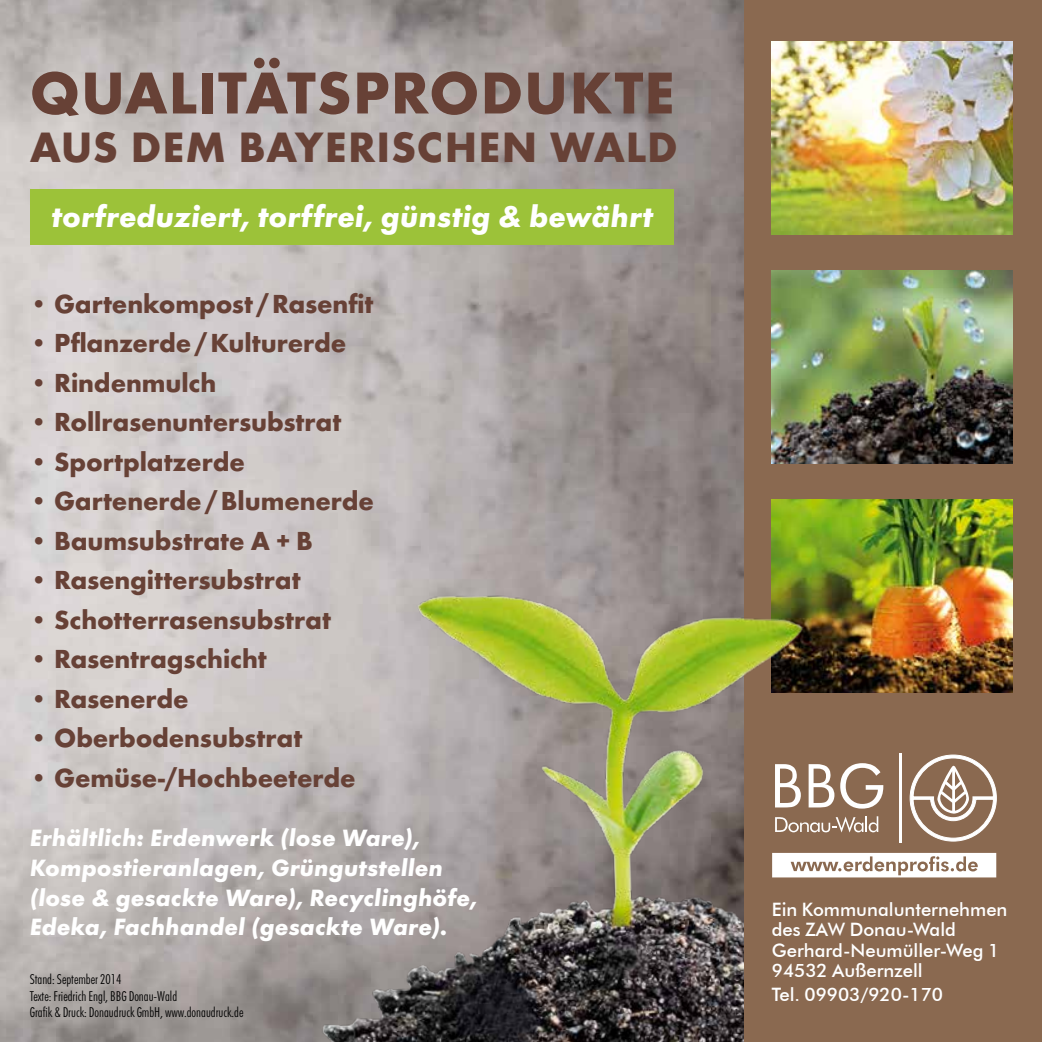
<style>
.page{position:relative;width:1042px;height:1042px;background:#fff}
.page>*{position:absolute;margin:0;border:0;box-sizing:border-box;transform-origin:0 0}
.t1{font:700 61.25px "Futura";color:#674136}
.t2{font:700 44.1px "Futura";letter-spacing:.025em;color:#674136}
.t3{font:italic 700 31.32px "Futura";letter-spacing:.005em;color:#fff}
.t4{font:700 27.12px "Futura";letter-spacing:-.005em;color:#674136}
.t5{font:italic 700 24.5px/29.8px "Futura";color:#fff}
.t6{font:500 18.55px/20.5px "Futura BT";color:#fff}
.t7{font:300 condensed 13.83px/16.8px "Futura BT";color:#000}
</style>
<div class="page">
<img style="left:0;top:0;width:744px;height:1042px">
<div style="left:744px;top:0;width:298px;height:1042px;background:#8a6950"></div>
<img style="left:772px;top:499px;width:240px;height:193px">
<img style="left:772px;top:270px;width:240px;height:193px">
<img style="left:772px;top:41px;width:240px;height:193px">
<svg style="left:971px;top:853px;width:25px;height:24px"></svg>
<svg style="left:971px;top:758px;width:25px;height:80px"></svg>
<img style="left:259px;top:513px;width:712px;height:529px">
<div style="left:30px;top:189px;width:643px;height:55px;background:#9cc239"></div>
<h1 class="t1" style="left:30px;top:56px;width:89px">Qualitätsprodukte</h1>
<h2 class="t2" style="left:30px;top:121px;width:30px">aus</h2>
<h2 class="t2" style="left:131px;top:121px;width:31px">dem</h2>
<h2 class="t2" style="left:238px;top:121px;width:236px">Bayerischen</h2>
<h2 class="t2" style="left:550px;top:121px;width:73px">Wald</h2>
<p class="t3" style="left:51px;top:198px;width:603px">torfreduziert, torffrei, günstig &amp; bewährt</p>
<p class="t4" style="left:30px;top:287px;width:345px">• Gartenkompost/Rasenfit</p>
<p class="t4" style="left:30px;top:327px;width:318px">• Pflanzerde/Kulturerde</p>
<p class="t4" style="left:30px;top:366px;width:188px">• Rindenmulch</p>
<p class="t4" style="left:30px;top:406px;width:313px">• Rollrasenuntersubstrat</p>
<p class="t4" style="left:30px;top:445px;width:217px">• Sportplatzerde</p>
<p class="t4" style="left:30px;top:485px;width:346px">• Gartenerde/Blumenerde</p>
<p class="t4" style="left:30px;top:524px;width:285px">• Baumsubstrate A + B</p>
<p class="t4" style="left:30px;top:564px;width:273px">• Rasengittersubstrat</p>
<p class="t4" style="left:30px;top:603px;width:303px">• Schotterrasensubstrat</p>
<p class="t4" style="left:30px;top:643px;width:238px">• Rasentragschicht</p>
<p class="t4" style="left:30px;top:682px;width:160px">• Rasenerde</p>
<p class="t4" style="left:30px;top:722px;width:274px">• Oberbodensubstrat</p>
<p class="t4" style="left:30px;top:761px;width:327px">• Gemüse-/Hochbeeterde</p>
<p class="t5" style="left:30px;top:823px;width:449px">Erhältlich: Erdenwerk (lose Ware), Kompostieranlagen, Grüngutstellen (lose &amp; gesackte Ware), Recyclinghöfe, Edeka, Fachhandel (gesackte Ware).</p>
<p class="t7" style="left:30px;top:970px;width:215px">Stand: September 2014<br>Texte: Friedrich Engl, BBG Donau-Wald<br>Grafik &amp; Druck: Donaudruck GmbH, www.donaudruck.de</p>
<p class="t6" style="left:772px;top:899px;width:237px">Ein Kommunalunternehmen des ZAW Donau-Wald<br>Gerhard-Neumüller-Weg 1<br>94532 Außernzell</p>
<p class="t6" style="left:772px;top:984px;width:173px">Tel. 09903/920-170</p>
</div>
